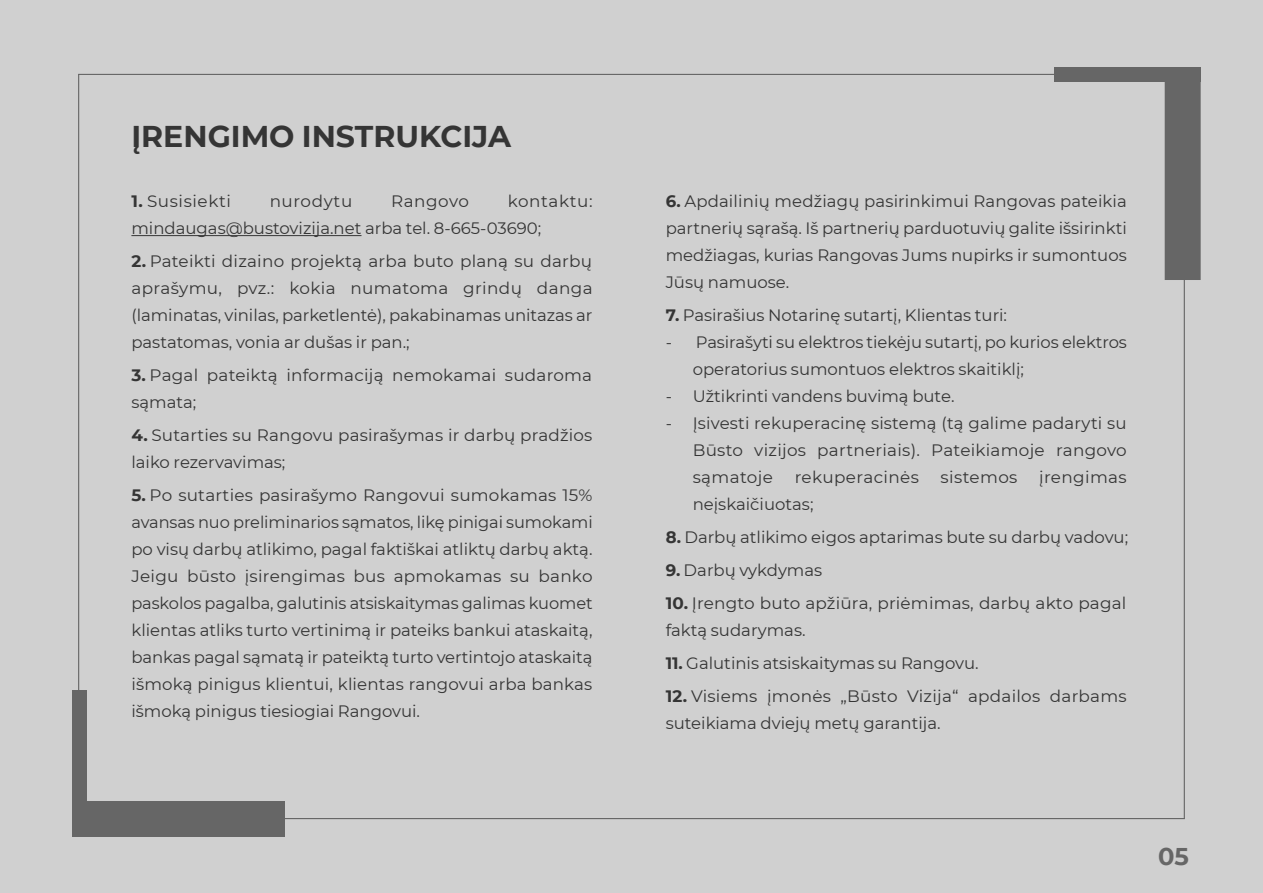
<style>
.page{position:relative;width:1263px;height:893px;background:#d0d0d0}
.page>*{position:absolute;margin:0;border:0;box-sizing:border-box;transform-origin:0 0}
.t1{font:700 30px "Montserrat";color:#353535}
.t2{font:700 24.15px "Montserrat";color:#666}
.t3{font:16.5px/27px "Montserrat";color:#353535}
.t4{font:16.5px "Montserrat";letter-spacing:.02em;color:#353535}
.t5{font:16.5px "Montserrat";letter-spacing:.035em;color:#353535}
.s1{font-weight:700}
</style>
<div class="page">
<hr style="left:131px;top:235px;width:230px;height:1px;background:#353535">
<div style="left:1054px;top:67px;width:147px;height:14px;background:#666"></div>
<div style="left:1165px;top:74px;width:36px;height:206px;background:#666"></div>
<div style="left:72px;top:690px;width:14px;height:146px;background:#666"></div>
<div style="left:79px;top:801px;width:206px;height:35px;background:#666"></div>
<h1 class="t1" style="left:131px;top:115px;width:381px">ĮRENGIMO INSTRUKCIJA</h1>
<p class="t3" style="left:131px;top:187px;width:463px;text-indent:376px">kontaktu: mindaugas@bustovizija.net arba tel. 8-665-03690;</p>
<p class="t3" style="left:131px;top:247px;width:463px;text-align:justify"><span class="s1">2.</span> Pateikti dizaino projektą arba buto planą su darbų aprašymu, pvz.: kokia numatoma grindų danga (laminatas, vinilas, parketlentė), pakabinamas unitazas ar pastatomas, vonia ar dušas ir pan.;</p>
<p class="t3" style="left:131px;top:361px;width:462px"><span class="s1">3.</span> Pagal pateiktą informaciją nemokamai sudaroma sąmata;</p>
<p class="t3" style="left:131px;top:421px;width:462px"><span class="s1">4.</span> Sutarties su Rangovu pasirašymas ir darbų pradžios laiko rezervavimas;</p>
<p class="t3" style="left:131px;top:481px;width:463px;text-align:justify"><span class="s1">5.</span> Po sutarties pasirašymo Rangovui sumokamas 15% avansas nuo preliminarios sąmatos, likę pinigai sumokami po visų darbų atlikimo, pagal faktiškai atliktų darbų aktą.<br>Jeigu būsto įsirengimas bus apmokamas su banko paskolos pagalba, galutinis atsiskaitymas galimas kuomet klientas atliks turto vertinimą ir pateiks bankui ataskaitą, bankas pagal sąmatą ir pateiktą turto vertintojo ataskaitą išmoką pinigus klientui, klientas rangovui arba bankas išmoką pinigus tiesiogiai Rangovui.</p>
<p class="t5" style="left:131px;top:190px;width:101px"><span class="s1">1.</span> Susisiekti</p>
<p class="t5" style="left:270px;top:190px;width:84px">nurodytu</p>
<p class="t5" style="left:391px;top:190px;width:80px">Rangovo</p>
<p class="t3" style="left:666px;top:187px;width:463px;text-align:justify"><span class="s1">6.</span> Apdailinių medžiagų pasirinkimui Rangovas pateikia partnerių sąrašą. Iš partnerių parduotuvių galite išsirinkti medžiagas, kurias Rangovas Jums nupirks ir sumontuos Jūsų namuose.</p>
<p class="t3" style="left:666px;top:301px;width:343px"><span class="s1">7.</span> Pasirašius Notarinę sutartį, Klientas turi:</p>
<p class="t3" style="left:693px;top:328px;width:436px;text-indent:-27px">- Pasirašyti su elektros tiekėju sutartį, po kurios elektros operatorius sumontuos elektros skaitiklį;</p>
<p class="t3" style="left:666px;top:382px;width:290px">- Užtikrinti vandens buvimą bute.</p>
<p class="t3" style="left:693px;top:409px;width:436px;text-align:justify;text-indent:-27px">- Įsivesti rekuperacinę sistemą (tą galime padaryti su Būsto vizijos partneriais). Pateikiamoje rangovo sąmatoje</p>
<p class="t4" style="left:795px;top:466px;width:126px">rekuperacinės</p>
<p class="t4" style="left:941px;top:466px;width:78px">sistemos</p>
<p class="t4" style="left:1039px;top:466px;width:89px">įrengimas</p>
<p class="t3" style="left:693px;top:490px;width:122px">neįskaičiuotas;</p>
<p class="t3" style="left:666px;top:523px;width:464px"><span class="s1">8.</span> Darbų atlikimo eigos aptarimas bute su darbų vadovu;</p>
<p class="t3" style="left:666px;top:556px;width:158px"><span class="s1">9.</span> Darbų vykdymas</p>
<p class="t3" style="left:666px;top:589px;width:462px"><span class="s1">10.</span> Įrengto buto apžiūra, priėmimas, darbų akto pagal faktą sudarymas.</p>
<p class="t3" style="left:666px;top:649px;width:315px"><span class="s1">11.</span> Galutinis atsiskaitymas su Rangovu.</p>
<p class="t3" style="left:666px;top:682px;width:462px"><span class="s1">12.</span> Visiems įmonės „Būsto Vizija“ apdailos darbams suteikiama dviejų metų garantija.</p>
<h2 class="t2" style="left:1158px;top:839px;width:32px">05</h2>
</div>
